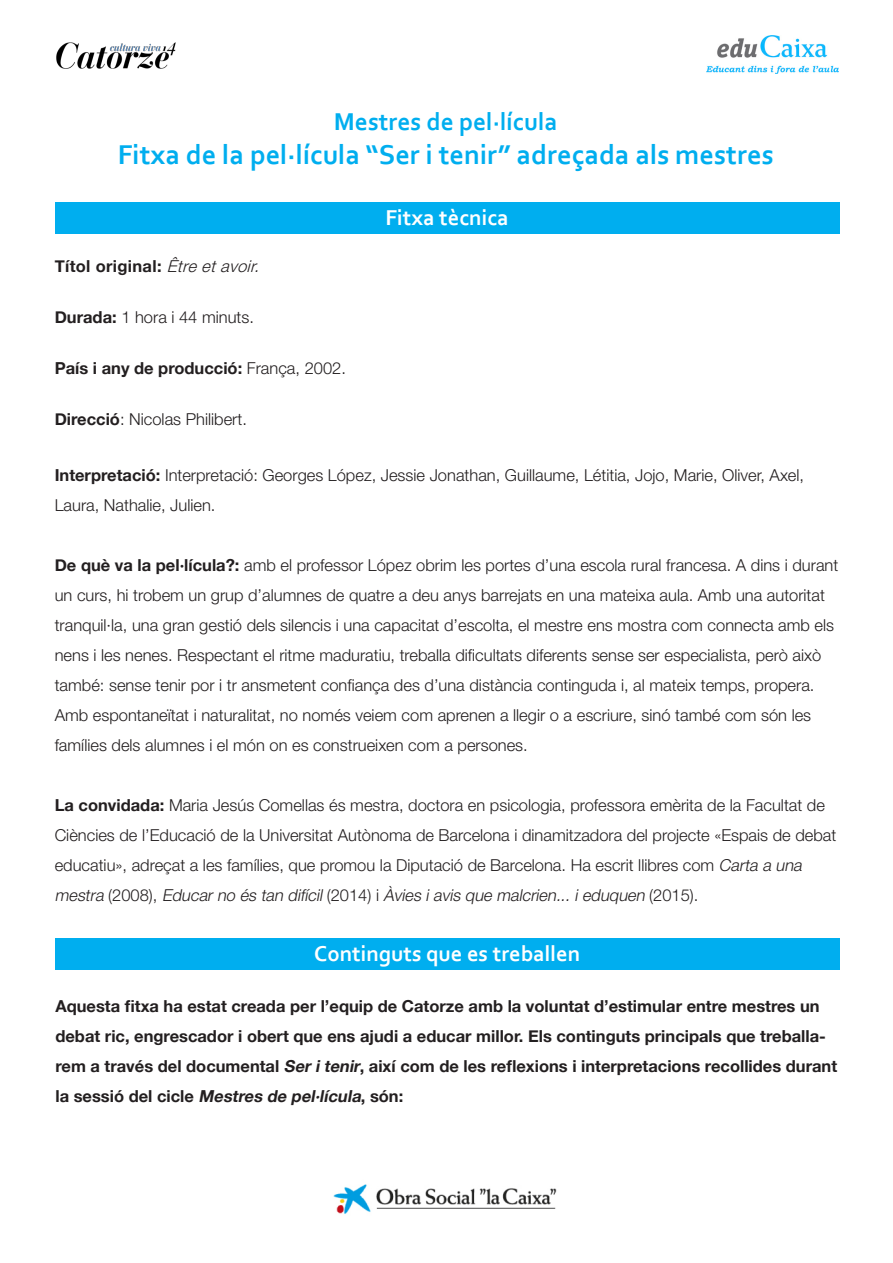
<style>
.page{position:relative;width:893px;height:1263px;background:#fff}
.page>*{position:absolute;margin:0;border:0;box-sizing:border-box;transform-origin:0 0}
.t1{font:700 28.5px "Corbel";color:#00aeef}
.t2{font:700 25.5px "Corbel";color:#00aeef}
.t3{font:700 22.5px "Corbel";color:#fff}
.t4{font:300 16.5px/30px "Helvetica Neue LT Std";color:#231f20}
.t5{font:700 16.5px/30px "Helvetica Neue";color:#231f20}
.t6{font:700 16.5px "Helvetica Neue";letter-spacing:.02em;color:#231f20}
.s1{font-family:"Helvetica Neue LT Std";font-weight:300;font-style:italic}
.s2{font-family:"Helvetica Neue";font-weight:700}
.s3{font-family:"Helvetica Neue LT Std";font-weight:300}
.s4{font-style:italic}
</style>
<div class="page">
<img style="left:706px;top:36px;width:132px;height:37px">
<img style="left:333px;top:1184px;width:224px;height:30px">
<img style="left:56px;top:42px;width:120px;height:27px">
<div style="left:55px;top:938px;width:785px;height:32px;background:#00aeef"></div>
<div style="left:55px;top:202px;width:785px;height:32px;background:#00aeef"></div>
<p class="t2" style="left:334px;top:106px;width:225px">Mestres de pel·lícula</p>
<p class="t1" style="left:118px;top:137px;width:657px">Fitxa de la pel·lícula “Ser i tenir” adreçada als mestres</p>
<p class="t6" style="left:55px;top:256px;width:211px">Títol original: <span class="s1">Êtreetavoir.</span></p>
<p class="t4" style="left:55px;top:302px;width:201px"><span class="s2">Durada:</span> 1 hora i 44 minuts.</p>
<p class="t5" style="left:55px;top:353px;width:293px">País i any de producció: <span class="s3">França, 2002.</span></p>
<p class="t4" style="left:55px;top:404px;width:194px"><span class="s2">Direcció</span>: Nicolas Philibert.</p>
<p class="t3" style="left:385px;top:203px;width:125px">Fitxa tècnica</p>
<p class="t4" style="left:55px;top:460px;width:751px"><span class="s2">Interpretació:</span> Interpretació: Georges López, Jessie Jonathan, Guillaume, Létitia, Jojo, Marie, Oliver, Axel,<br>Laura, Nathalie, Julien.</p>
<p class="t4" style="left:55px;top:550px;width:785px"><span class="s2">De què va la pel·lícula?:</span> amb el professor López obrim les portes d’una escola rural francesa. A dins i durant un curs, hi trobem un grup d’alumnes de quatre a deu anys barrejats en una mateixa aula. Amb una autoritat tranquil·la, una gran gestió dels silencis i una capacitat d’escolta, el mestre ens mostra com connecta amb els nens i les nenes. Respectant el ritme maduratiu, treballa dificultats diferents sense ser especialista, però això també: sense tenir por i tr ansmetent confiança des d’una distància continguda i, al mateix temps, propera.<br>Amb espontaneïtat i naturalitat, no només veiem com aprenen a llegir o a escriure, sinó també com són les famílies dels alumnes i el món on es construeixen com a persones.</p>
<p class="t4" style="left:55px;top:790px;width:783px"><span class="s2">La convidada:</span> Maria Jesús Comellas és mestra, doctora en psicologia, professora emèrita de la Facultat de Ciències de l’Educació de la Universitat Autònoma de Barcelona i dinamitzadora del projecte «Espais de debat educatiu», adreçat a les famílies, que promou la Diputació de Barcelona. Ha escrit llibres com <span class="s4">Carta a una mestra</span> ( 2 0 0 8 ) , <span class="s4">Educar no és tan difícil</span> ( 2 0 1 4 ) i <span class="s4">Àvies i avis que malcrien... i eduquen</span> ( 2 0 1 5 ) .</p>
<p class="t3" style="left:314px;top:939px;width:268px">Continguts que es treballen</p>
<p class="t5" style="left:55px;top:990px;width:783px">Aquesta fitxa ha estat creada per l’equip de Catorze amb la voluntat d’estimular entre mestres un debat ric, engrescador i obert que ens ajudi a educar millor. Els continguts principals que treballa&shy;rem a través del documental <span class="s4">Ser i tenir</span>, així com de les reflexions i interpretacions recollides durant la sessió del cicle <span class="s4">Mestres de pel·lícula</span>, són:</p>
</div>
